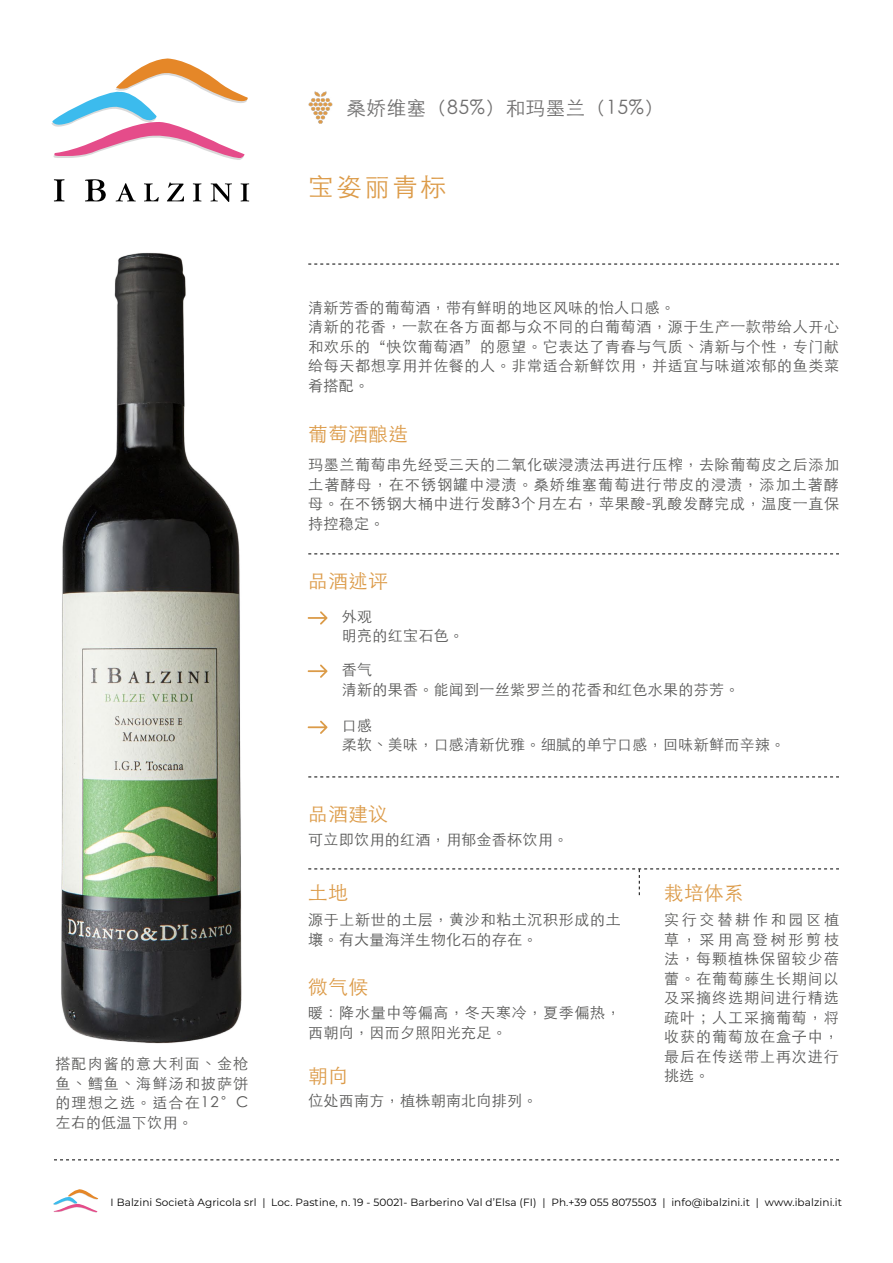
<style>
.page{position:relative;width:893px;height:1263px;background:#fff}
.page>*{position:absolute;margin:0;border:0;box-sizing:border-box;transform-origin:0 0}
.t1{font:300 25.5px "ST Heiti TC";letter-spacing:.1em;color:#dc9b49}
.t2{font:300 19.5px "ST Heiti TC";letter-spacing:.03em;color:#dc9b49}
.t3{font:300 19.5px "ST Heiti TC";letter-spacing:.03em;color:#706f6f}
.t4{font:300 15px/19.5px "ST Heiti TC";letter-spacing:.04em;color:#575756}
.t5{font:300 15px/19.5px "ST Heiti TC";letter-spacing:.02em;color:#575756}
.t6{font:10.5px "Montserrat";letter-spacing:.01em;color:#000}
</style>
<div class="page">
<svg style="left:54px;top:179px;width:11px;height:22px"></svg>
<svg style="left:85px;top:179px;width:21px;height:22px"></svg>
<svg style="left:116px;top:183px;width:20px;height:18px"></svg>
<svg style="left:144px;top:183px;width:15px;height:18px"></svg>
<svg style="left:167px;top:182px;width:17px;height:19px"></svg>
<svg style="left:193px;top:183px;width:9px;height:18px"></svg>
<svg style="left:210px;top:183px;width:22px;height:19px"></svg>
<svg style="left:241px;top:183px;width:8px;height:18px"></svg>
<svg style="left:51px;top:58px;width:197px;height:102px"></svg>
<svg style="left:53px;top:1189px;width:45px;height:24px"></svg>
<svg style="left:54px;top:1159px;width:785px;height:1px"></svg>
<svg style="left:308px;top:264px;width:531px;height:1px"></svg>
<svg style="left:308px;top:776px;width:531px;height:1px"></svg>
<svg style="left:308px;top:553px;width:531px;height:1px"></svg>
<svg style="left:308px;top:868px;width:531px;height:27px"></svg>
<img style="left:308px;top:91px;width:25px;height:33px">
<svg style="left:308px;top:611px;width:19px;height:14px"></svg>
<svg style="left:308px;top:664px;width:19px;height:14px"></svg>
<svg style="left:308px;top:720px;width:19px;height:14px"></svg>
<img style="left:61px;top:252px;width:181px;height:792px">
<h2 class="t3" style="left:347px;top:91px;width:319px">桑娇维塞（85%）和玛墨兰（15%）</h2>
<h1 class="t1" style="left:308px;top:164px;width:139px">宝姿丽青标</h1>
<p class="t4" style="left:308px;top:296px;width:532px">清新芳香的葡萄酒，带有鲜明的地区风味的怡人口感。<br>清新的花香，一款在各方面都与众不同的白葡萄酒，源于生产一款带给人开心和欢乐的“快饮葡萄酒”的愿望。它表达了青春与气质、清新与个性，专门献给每天都想享用并佐餐的人。非常适合新鲜饮用，并适宜与味道浓郁的鱼类菜肴搭配。</p>
<h2 class="t2" style="left:308px;top:417px;width:101px">葡萄酒酿造</h2>
<p class="t4" style="left:308px;top:453px;width:532px;text-align:justify">玛墨兰葡萄串先经受三天的二氧化碳浸渍法再进行压榨，去除葡萄皮之后添加土著酵母，在不锈钢罐中浸渍。桑娇维塞葡萄进行带皮的浸渍，添加土著酵母。在不锈钢大桶中进行发酵3个月左右，苹果酸-乳酸发酵完成，温度一直保持控稳定。</p>
<h2 class="t2" style="left:308px;top:564px;width:81px">品酒述评</h2>
<p class="t5" style="left:342px;top:605px;width:124px">外观<br>明亮的红宝石色。</p>
<p class="t5" style="left:342px;top:658px;width:399px">香气<br>清新的果香。能闻到一丝紫罗兰的花香和红色水果的芬芳。</p>
<p class="t5" style="left:342px;top:714px;width:445px">口感<br>柔软、美味，口感清新优雅。细腻的单宁口感，回味新鲜而辛辣。</p>
<h2 class="t2" style="left:308px;top:797px;width:81px">品酒建议</h2>
<p class="t4" style="left:55px;top:1052px;width:194px;text-align:justify">搭配肉酱的意大利面、金枪鱼、鳕鱼、海鲜汤和披萨饼的理想之选。适合在12°C左右的低温下饮用。</p>
<p class="t5" style="left:308px;top:828px;width:261px">可立即饮用的红酒，用郁金香杯饮用。</p>
<h2 class="t2" style="left:308px;top:876px;width:41px">土地</h2>
<p class="t4" style="left:308px;top:908px;width:314px">源于上新世的土层，黄沙和粘土沉积形成的土壤。有大量海洋生物化石的存在。</p>
<h2 class="t2" style="left:308px;top:970px;width:61px">微气候</h2>
<p class="t4" style="left:308px;top:1001px;width:314px">暖：降水量中等偏高，冬天寒冷，夏季偏热，西朝向，因而夕照阳光充足。</p>
<h2 class="t2" style="left:308px;top:1059px;width:41px">朝向</h2>
<p class="t5" style="left:308px;top:1089px;width:231px">位处西南方，植株朝南北向排列。</p>
<h2 class="t2" style="left:664px;top:876px;width:81px">栽培体系</h2>
<p class="t4" style="left:664px;top:908px;width:176px;text-align:justify">实行交替耕作和园区植草，采用高登树形剪枝法，每颗植株保留较少蓓蕾。在葡萄藤生长期间以及采摘终选期间进行精选疏叶；人工采摘葡萄，将收获的葡萄放在盒子中，最后在传送带上再次进行挑选。</p>
<p class="t6" style="left:111px;top:1195px;width:733px">I Balzini Società Agricola srl | Loc. Pastine, n. 19 - 50021- Barberino Val d’Elsa (FI) | Ph.+39 055 8075503 | info@ibalzini.it | www.ibalzini.it</p>
</div>
